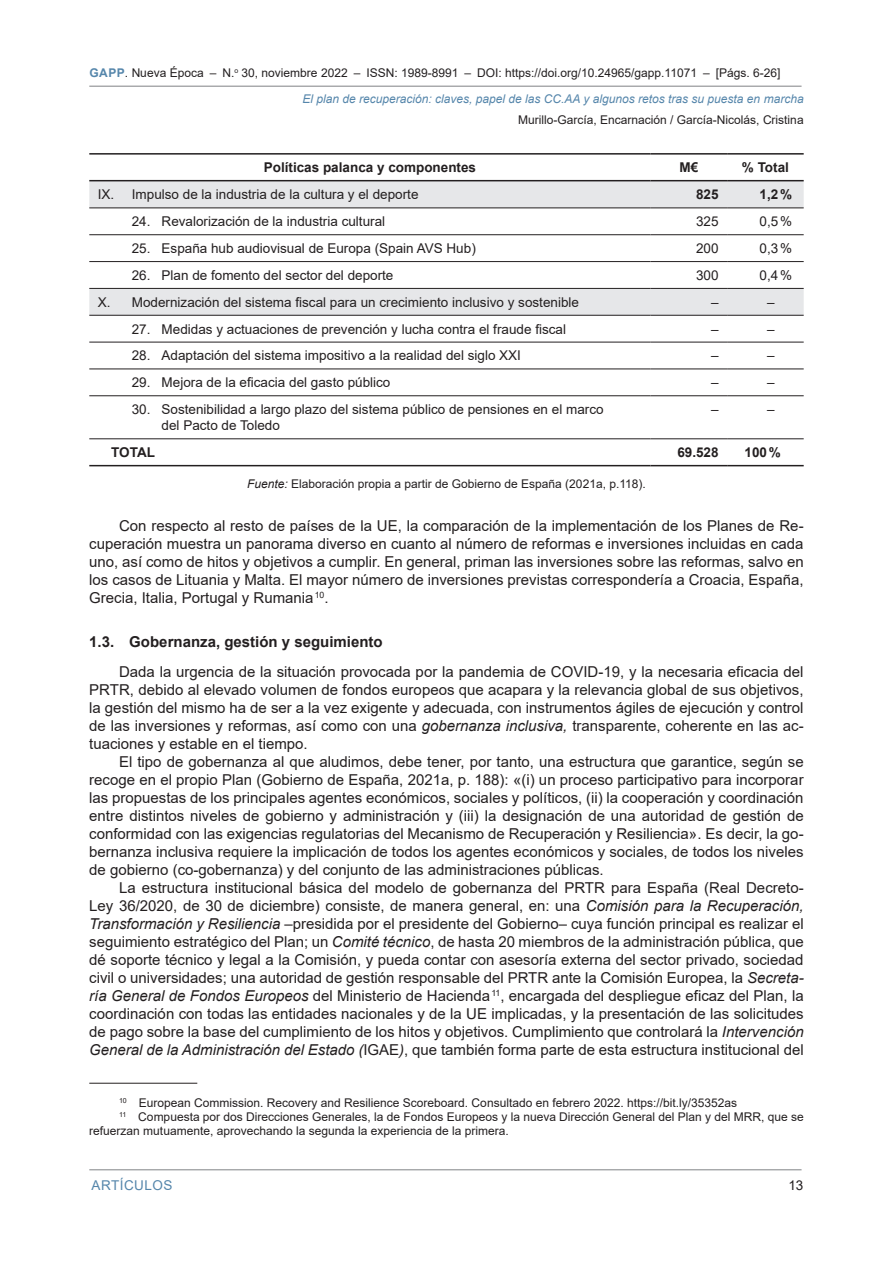
<style>
.page{position:relative;width:893px;height:1263px;background:#fff}
.page>*{position:absolute;margin:0;border:0;box-sizing:border-box;transform-origin:0 0}
.PARRAFO{font:15px/18px "Arial";color:#231f20;text-align:justify}
.NIVEL-2{font:700 15px "Arial";color:#231f20}
.TABLA-PARRAFO-IZQ{font:13.5px/16.2px "Arial";color:#231f20}
.TABLA-PARRAFO-CABECE{font:700 13.5px "Arial";color:#231f20}
.TABLA-PARRAFO-DER{font:13.5px "Arial";color:#231f20}
.TABLA-PARRAFO-IZQ-2{font:700 13.5px "Arial";color:#231f20}
.t1{font:13.5px "Arial";letter-spacing:.035em;color:#5586ab}
.TABLA-PARRAFO-DER-2{font:700 13.5px "Arial";color:#231f20}
.NOTAS{font:12px/14.4px "Arial";color:#231f20}
.t2{font:italic 12px "Arial";color:#5586ab}
.TABLA-PIE{font:12px "Arial";color:#231f20}
.s1{font-weight:700;color:#5586ab}
.s2{font-style:italic}
</style>
<div class="page">
<hr style="left:89px;top:1169px;width:712px;height:1px;background:#808285">
<hr style="left:89px;top:86px;width:712px;height:1px;background:#808285">
<svg style="left:89px;top:181px;width:715px;height:134px"></svg>
<hr style="left:89px;top:234px;width:562px;height:1px;background:#231f20">
<hr style="left:651px;top:234px;width:76px;height:1px;background:#231f20">
<hr style="left:727px;top:234px;width:77px;height:1px;background:#231f20">
<hr style="left:89px;top:261px;width:562px;height:1px;background:#231f20">
<hr style="left:651px;top:261px;width:76px;height:1px;background:#231f20">
<hr style="left:727px;top:261px;width:77px;height:1px;background:#231f20">
<hr style="left:89px;top:342px;width:562px;height:1px;background:#231f20">
<hr style="left:651px;top:342px;width:76px;height:1px;background:#231f20">
<hr style="left:727px;top:342px;width:77px;height:1px;background:#231f20">
<hr style="left:89px;top:369px;width:562px;height:1px;background:#231f20">
<hr style="left:651px;top:369px;width:76px;height:1px;background:#231f20">
<hr style="left:727px;top:369px;width:77px;height:1px;background:#231f20">
<hr style="left:89px;top:395px;width:562px;height:1px;background:#231f20">
<hr style="left:651px;top:395px;width:76px;height:1px;background:#231f20">
<hr style="left:727px;top:395px;width:77px;height:1px;background:#231f20">
<hr style="left:89px;top:153px;width:562px;height:2px;background:#231f20">
<hr style="left:651px;top:153px;width:76px;height:2px;background:#231f20">
<hr style="left:727px;top:153px;width:77px;height:2px;background:#231f20">
<hr style="left:89px;top:180px;width:562px;height:1px;background:#231f20">
<hr style="left:651px;top:180px;width:76px;height:1px;background:#231f20">
<hr style="left:727px;top:180px;width:77px;height:1px;background:#231f20">
<hr style="left:89px;top:438px;width:562px;height:1px;background:#231f20">
<hr style="left:651px;top:438px;width:76px;height:1px;background:#231f20">
<hr style="left:727px;top:438px;width:77px;height:1px;background:#231f20">
<hr style="left:89px;top:465px;width:562px;height:1px;background:#231f20">
<hr style="left:651px;top:465px;width:76px;height:1px;background:#231f20">
<hr style="left:727px;top:465px;width:77px;height:1px;background:#231f20">
<hr style="left:89px;top:207px;width:562px;height:1px;background:#231f20">
<hr style="left:651px;top:207px;width:76px;height:1px;background:#231f20">
<hr style="left:727px;top:207px;width:77px;height:1px;background:#231f20">
<hr style="left:89px;top:288px;width:562px;height:1px;background:#231f20">
<hr style="left:651px;top:288px;width:76px;height:1px;background:#231f20">
<hr style="left:727px;top:288px;width:77px;height:1px;background:#231f20">
<hr style="left:89px;top:315px;width:562px;height:1px;background:#231f20">
<hr style="left:651px;top:315px;width:76px;height:1px;background:#231f20">
<hr style="left:727px;top:315px;width:77px;height:1px;background:#231f20">
<hr style="left:89px;top:1083px;width:108px;height:1px;background:#231f20">
<p class="NOTAS" style="left:90px;top:65px;width:692px"><span class="s1">GAPP</span>. Nueva Época – N.<sup>o</sup> 30, noviembre 2022 – ISSN: 1989-8991 – DOI: https://doi.org/10.24965/gapp.11071 – [Págs. 6-26]</p>
<p class="t2" style="left:302px;top:91px;width:503px">El plan de recuperación: claves, papel de las CC.AA y algunos retos tras su puesta en marcha</p>
<p class="NOTAS" style="left:518px;top:113px;width:287px">Murillo-García, Encarnación / García-Nicolás, Cristina</p>
<p class="TABLA-PARRAFO-CABECE" style="left:264px;top:158px;width:214px">Políticas palanca y componentes</p>
<p class="TABLA-PARRAFO-CABECE" style="left:679px;top:158px;width:20px">M€</p>
<p class="TABLA-PARRAFO-CABECE" style="left:742px;top:158px;width:49px">% Total</p>
<p class="TABLA-PARRAFO-IZQ" style="left:98px;top:186px;width:322px">IX. Impulso de la industria de la cultura y el deporte</p>
<p class="TABLA-PARRAFO-DER-2" style="left:696px;top:185px;width:24px">825</p>
<p class="TABLA-PARRAFO-IZQ-2" style="left:760px;top:185px;width:34px">1,2%</p>
<p class="TABLA-PARRAFO-IZQ" style="left:132px;top:213px;width:255px">24. Revalorización de la industria cultural</p>
<p class="TABLA-PARRAFO-DER" style="left:696px;top:212px;width:24px">325</p>
<p class="TABLA-PARRAFO-IZQ" style="left:760px;top:213px;width:34px">0,5%</p>
<p class="TABLA-PARRAFO-IZQ" style="left:132px;top:240px;width:345px">25. España hub audiovisual de Europa (Spain AVS Hub)</p>
<p class="TABLA-PARRAFO-DER" style="left:696px;top:239px;width:24px">200</p>
<p class="TABLA-PARRAFO-IZQ" style="left:760px;top:240px;width:34px">0,3%</p>
<p class="TABLA-PARRAFO-IZQ" style="left:132px;top:267px;width:263px">26. Plan de fomento del sector del deporte</p>
<p class="TABLA-PARRAFO-DER" style="left:696px;top:266px;width:24px">300</p>
<p class="TABLA-PARRAFO-IZQ" style="left:760px;top:267px;width:34px">0,4%</p>
<p class="TABLA-PARRAFO-IZQ" style="left:98px;top:294px;width:483px">X. Modernización del sistema fiscal para un crecimiento inclusivo y sostenible</p>
<p class="TABLA-PARRAFO-DER" style="left:711px;top:293px;width:9px">–</p>
<p class="TABLA-PARRAFO-IZQ" style="left:767px;top:294px;width:9px">–</p>
<p class="TABLA-PARRAFO-IZQ" style="left:132px;top:321px;width:436px">27. Medidas y actuaciones de prevención y lucha contra el fraude fiscal</p>
<p class="TABLA-PARRAFO-DER" style="left:711px;top:320px;width:9px">–</p>
<p class="TABLA-PARRAFO-IZQ" style="left:767px;top:321px;width:9px">–</p>
<p class="TABLA-PARRAFO-IZQ" style="left:132px;top:347px;width:391px">28. Adaptación del sistema impositivo a la realidad del siglo XXI</p>
<p class="TABLA-PARRAFO-DER" style="left:711px;top:346px;width:9px">–</p>
<p class="TABLA-PARRAFO-IZQ" style="left:767px;top:347px;width:9px">–</p>
<p class="TABLA-PARRAFO-IZQ" style="left:132px;top:374px;width:260px">29. Mejora de la eficacia del gasto público</p>
<p class="TABLA-PARRAFO-DER" style="left:711px;top:373px;width:9px">–</p>
<p class="TABLA-PARRAFO-IZQ" style="left:767px;top:374px;width:9px">–</p>
<p class="TABLA-PARRAFO-IZQ" style="left:162px;top:401px;width:444px;text-indent:-30px">30. Sostenibilidad a largo plazo del sistema público de pensiones en el marco del Pacto de Toledo</p>
<p class="TABLA-PARRAFO-DER" style="left:711px;top:400px;width:9px">–</p>
<p class="TABLA-PARRAFO-IZQ" style="left:767px;top:401px;width:9px">–</p>
<p class="TABLA-PARRAFO-IZQ-2" style="left:111px;top:443px;width:45px">TOTAL</p>
<p class="TABLA-PARRAFO-DER-2" style="left:677px;top:443px;width:43px">69.528</p>
<p class="TABLA-PARRAFO-IZQ-2" style="left:745px;top:443px;width:38px">100%</p>
<p class="TABLA-PIE" style="left:247px;top:475px;width:400px"><span class="s2">Fuente:</span> Elaboración propia a partir de Gobierno de España (2021a, p.118).</p>
<p class="PARRAFO" style="left:89px;top:517px;width:716px;text-indent:30px">Con respecto al resto de países de la UE, la comparación de la implementación de los Planes de Re&shy;cuperación muestra un panorama diverso en cuanto al número de reformas e inversiones incluidas en cada uno, así como de hitos y objetivos a cumplir. En general, priman las inversiones sobre las reformas, salvo en los casos de Lituania y Malta. El mayor número de inversiones previstas correspondería a Croacia, España, Grecia, Italia, Portugal y Rumania<sup>10</sup>.</p>
<h2 class="NIVEL-2" style="left:89px;top:631px;width:295px">1.3. Gobernanza, gestión y seguimiento</h2>
<p class="PARRAFO" style="left:89px;top:663px;width:716px;text-indent:30px">Dada la urgencia de la situación provocada por la pandemia de COVID-19, y la necesaria eficacia del PRTR, debido al elevado volumen de fondos europeos que acapara y la relevancia global de sus objetivos, la gestión del mismo ha de ser a la vez exigente y adecuada, con instrumentos ágiles de ejecución y control de las inversiones y reformas, así como con una <span class="s2">gobernanza inclusiva,</span> transparente, coherente en las ac&shy;tuaciones y estable en el tiempo.</p>
<p class="PARRAFO" style="left:89px;top:753px;width:716px;text-indent:30px">El tipo de gobernanza al que aludimos, debe tener, por tanto, una estructura que garantice, según se recoge en el propio Plan (Gobierno de España, 2021a, p. 188): «(i) un proceso participativo para incorporar las propuestas de los principales agentes económicos, sociales y políticos, (ii) la cooperación y coordinación entre distintos niveles de gobierno y administración y (iii) la designación de una autoridad de gestión de conformidad con las exigencias regulatorias del Mecanismo de Recuperación y Resiliencia». Es decir, la go&shy;bernanza inclusiva requiere la implicación de todos los agentes económicos y sociales, de todos los niveles de gobierno (co-gobernanza) y del conjunto de las administraciones públicas.</p>
<p class="PARRAFO" style="left:89px;top:879px;width:716px;text-indent:30px">La estructura institucional básica del modelo de gobernanza del PRTR para España (Real Decreto-Ley 36/2020, de 30 de diciembre) consiste, de manera general, en: una <span class="s2">Comisión para la Recuperación, Transformación y Resiliencia</span> –presidida por el presidente del Gobierno– cuya función principal es realizar el seguimiento estratégico del Plan; un <span class="s2">Comité técnico</span>, de hasta 20 miembros de la administración pública, que dé soporte técnico y legal a la Comisión, y pueda contar con asesoría externa del sector privado, sociedad civil o universidades; una autoridad de gestión responsable del PRTR ante la Comisión Europea, la <span class="s2">Secreta&shy;ría General de Fondos Europeos</span> del Ministerio de Hacienda<sup>11</sup>, encargada del despliegue eficaz del Plan, la coordinación con todas las entidades nacionales y de la UE implicadas, y la presentación de las solicitudes de pago sobre la base del cumplimiento de los hitos y objetivos. Cumplimiento que controlará la <span class="s2">Intervención General de la Administración del Estado (</span>IGAE<span class="s2">)</span>, que también forma parte de esta estructura institucional del</p>
<p class="NOTAS" style="left:119px;top:1095px;width:620px"><sup>10</sup> European Commission. Recovery and Resilience Scoreboard. Consultado en febrero 2022. https://bit.ly/35352as</p>
<p class="NOTAS" style="left:89px;top:1109px;width:716px;text-indent:30px"><sup>11</sup> Compuesta por dos Direcciones Generales, la de Fondos Europeos y la nueva Dirección General del Plan y del MRR, que se refuerzan mutuamente, aprovechando la segunda la experiencia de la primera.</p>
<p class="t1" style="left:92px;top:1176px;width:82px">ARTÍCULOS</p>
<p class="TABLA-PARRAFO-IZQ" style="left:788px;top:1177px;width:17px">13</p>
</div>
